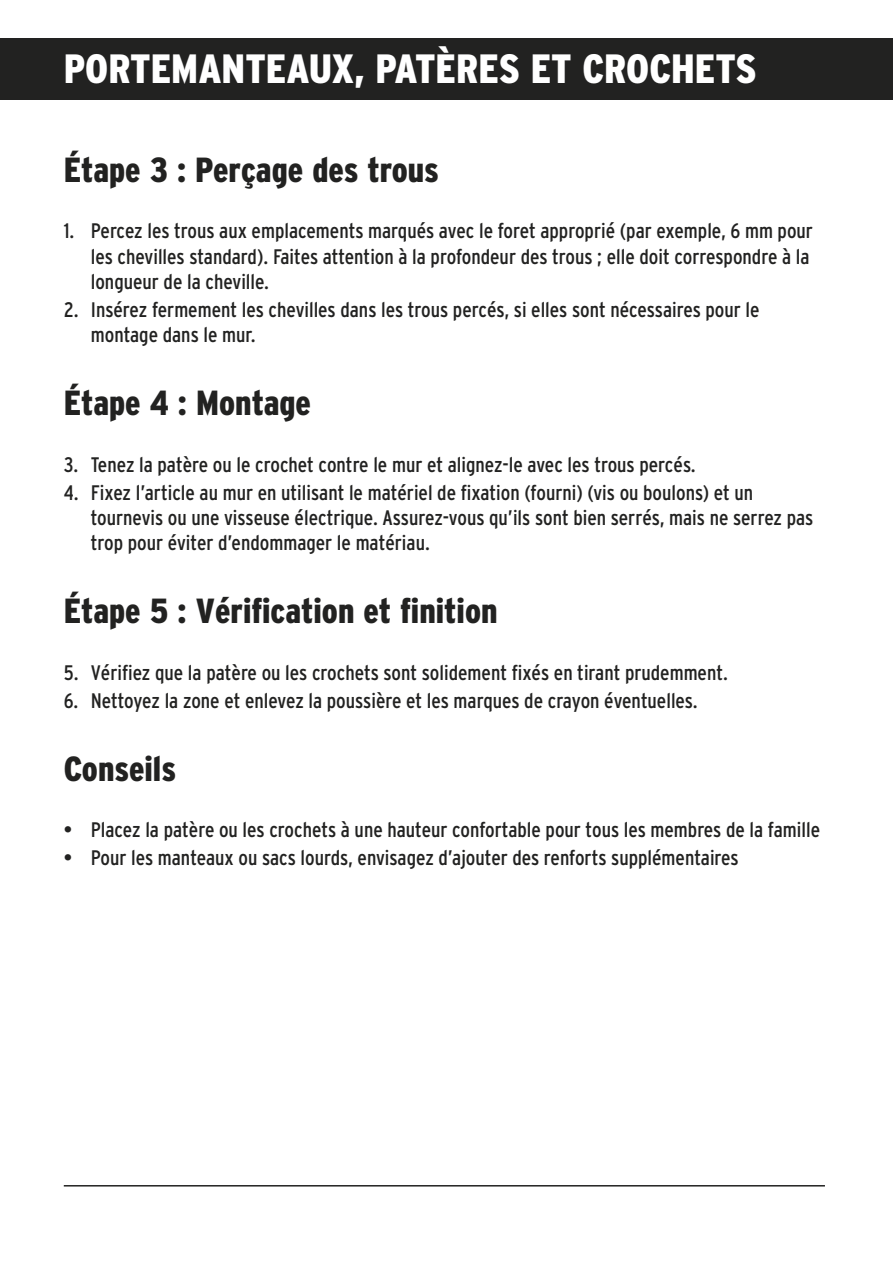
<style>
.page{position:relative;width:893px;height:1263px;background:#fff}
.page>*{position:absolute;margin:0;border:0;box-sizing:border-box;transform-origin:0 0}
.t1{font:900 40.8px "Interstate Condensed";color:#fff}
.t2{font:900 34.8px "Interstate Condensed";color:#222221}
.t3{font:21px/25.2px "Interstate Condensed";color:#222221}
</style>
<div class="page">
<div style="left:0;top:38px;width:893px;height:62px;background:#222221"></div>
<hr style="left:64px;top:1185px;width:761px;height:1px;background:#222221">
<h1 class="t1" style="left:64px;top:46px;width:694px">PORTEMANTEAUX, PATÈRES ET CROCHETS</h1>
<h2 class="t2" style="left:64px;top:150px;width:377px">Étape 3 : Perçage des trous</h2>
<p class="t3" style="left:91px;top:218px;width:724px;text-indent:-27px">1. Percez les trous aux emplacements marqués avec le foret approprié (par exemple, 6 mm pour les chevilles standard). Faites attention à la profondeur des trous ; elle doit correspondre à la longueur de la cheville.</p>
<p class="t3" style="left:91px;top:297px;width:670px;text-indent:-27px">2. Insérez fermement les chevilles dans les trous percés, si elles sont nécessaires pour le montage dans le mur.</p>
<h2 class="t2" style="left:64px;top:384px;width:249px">Étape 4 : Montage</h2>
<p class="t3" style="left:64px;top:451px;width:633px">3. Tenez la patère ou le crochet contre le mur et alignez-le avec les trous percés.</p>
<p class="t3" style="left:91px;top:480px;width:724px;text-indent:-27px">4. Fixez l’article au mur en utilisant le matériel de fixation (fourni) (vis ou boulons) et un tournevis ou une visseuse électrique. Assurez-vous qu’ils sont bien serrés, mais ne serrez pas trop pour éviter d’endommager le matériau.</p>
<h2 class="t2" style="left:64px;top:592px;width:435px">Étape 5 : Vérification et finition</h2>
<p class="t3" style="left:64px;top:659px;width:666px">5. Vérifiez que la patère ou les crochets sont solidement fixés en tirant prudemment.</p>
<p class="t3" style="left:64px;top:688px;width:635px">6. Nettoyez la zone et enlevez la poussière et les marques de crayon éventuelles.</p>
<h2 class="t2" style="left:64px;top:749px;width:114px">Conseils</h2>
<p class="t3" style="left:64px;top:817px;width:758px">• Placez la patère ou les crochets à une hauteur confortable pour tous les membres de la famille</p>
<p class="t3" style="left:64px;top:845px;width:676px">• Pour les manteaux ou sacs lourds, envisagez d’ajouter des renforts supplémentaires</p>
</div>
